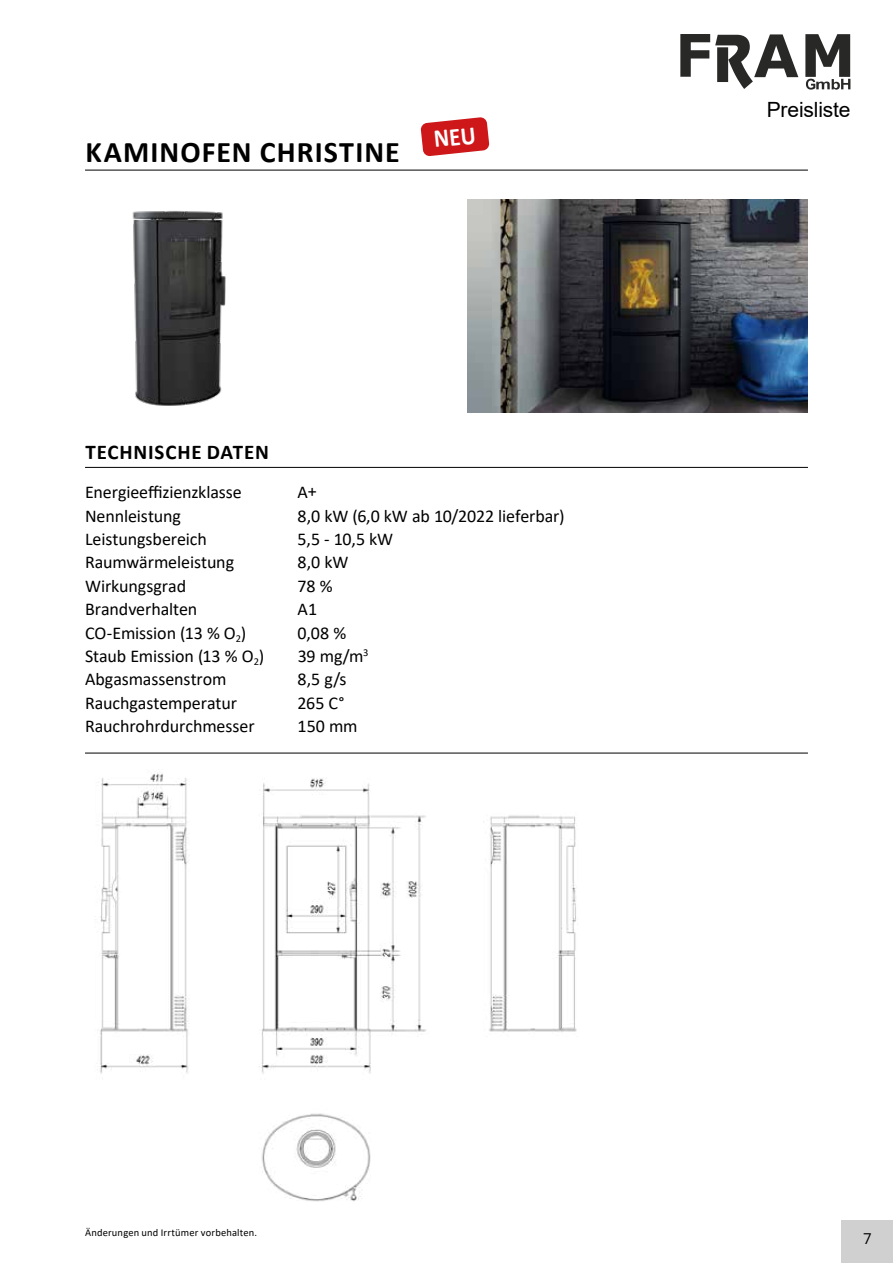
<style>
.page{position:relative;width:893px;height:1263px;background:#fff}
.page>*{position:absolute;margin:0;border:0;box-sizing:border-box;transform-origin:0 0}
.t1{font:700 30px "Calibri";letter-spacing:.035em;color:#000}
.t2{font:700 21px "Calibri";letter-spacing:.04em;color:#000}
.t3{font:21px "Arial";letter-spacing:-.005em;color:#000}
.t4{font:18px "Calibri";letter-spacing:-.005em;color:#000}
.t5{font:15px "Open Sans";color:#000}
.t6{font:10.5px "Calibri";letter-spacing:.015em;color:#000}
</style>
<div class="page">
<svg style="left:680px;top:34px;width:118px;height:55px"></svg>
<svg style="left:805px;top:34px;width:45px;height:56px"></svg>
<div style="left:842px;top:1220px;width:51px;height:43px;background:#d0d0d0"></div>
<hr style="left:85px;top:170px;width:723px;height:1px;background:#000">
<hr style="left:85px;top:467px;width:723px;height:1px;background:#000">
<hr style="left:85px;top:753px;width:723px;height:1px;background:#000">
<img style="left:100px;top:771px;width:477px;height:431px">
<div style="left:468px;top:1054px;width:95px;height:174px;background:#fff"></div>
<img style="left:132px;top:210px;width:94px;height:196px">
<img style="left:468px;top:200px;width:340px;height:212px">
<svg style="left:420px;top:117px;width:69px;height:39px"></svg>
<h1 class="t1" style="left:86px;top:130px;width:316px">KAMINOFEN CHRISTINE</h1>
<p class="t2" style="left:85px;top:437px;width:185px">TECHNISCHE DATEN</p>
<p class="t4" style="left:85px;top:480px;width:158px">Energieeffizienzklasse</p>
<p class="t4" style="left:298px;top:479px;width:21px">A+</p>
<p class="t4" style="left:85px;top:503px;width:98px">Nennleistung</p>
<p class="t4" style="left:298px;top:503px;width:268px">8,0 kW (6,0 kW ab 10/2022 lieferbar)</p>
<p class="t4" style="left:85px;top:527px;width:123px">Leistungsbereich</p>
<p class="t4" style="left:298px;top:527px;width:97px">5,5 - 10,5 kW</p>
<p class="t4" style="left:85px;top:550px;width:151px">Raumwärmeleistung</p>
<p class="t4" style="left:298px;top:550px;width:52px">8,0 kW</p>
<p class="t4" style="left:85px;top:573px;width:103px">Wirkungsgrad</p>
<p class="t4" style="left:298px;top:573px;width:36px">78 %</p>
<p class="t4" style="left:85px;top:597px;width:114px">Brandverhalten</p>
<p class="t4" style="left:298px;top:597px;width:21px">A1</p>
<p class="t4" style="left:85px;top:620px;width:163px">CO-Emission (13 % O<sub>2</sub>)</p>
<p class="t4" style="left:298px;top:620px;width:50px">0,08 %</p>
<p class="t4" style="left:85px;top:643px;width:181px">Staub Emission (13 % O<sub>2</sub>)</p>
<p class="t4" style="left:298px;top:643px;width:72px">39 mg/m<sup>3</sup></p>
<p class="t4" style="left:85px;top:667px;width:143px">Abgasmassenstrom</p>
<p class="t4" style="left:298px;top:667px;width:50px">8,5 g/s</p>
<p class="t4" style="left:85px;top:690px;width:153px">Rauchgastemperatur</p>
<p class="t4" style="left:298px;top:690px;width:48px">265 C°</p>
<p class="t4" style="left:85px;top:714px;width:171px">Rauchrohrdurchmesser</p>
<p class="t4" style="left:298px;top:714px;width:61px">150 mm</p>
<p class="t6" style="left:85px;top:1225px;width:174px">Änderungen und Irrtümer vorbehalten.</p>
<p class="t3" style="left:767px;top:95px;width:85px">Preisliste</p>
<p class="t5" style="left:863px;top:1228px;width:10px">7</p>
</div>
